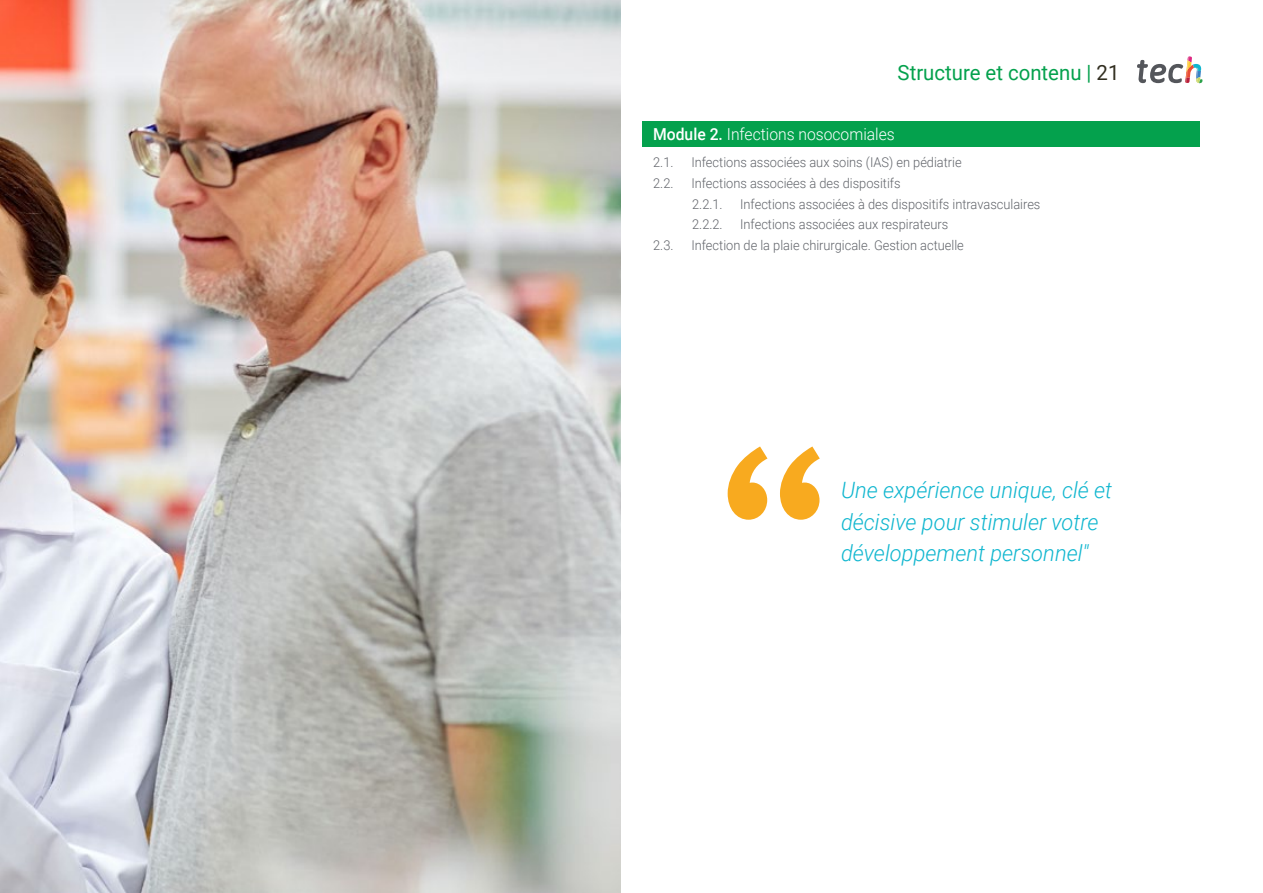
<style>
.page{position:relative;width:1263px;height:893px;background:#fff}
.page>*{position:absolute;margin:0;border:0;box-sizing:border-box;transform-origin:0 0}
.t1{font:italic 300 22.5px/31.5px "Roboto";color:#0fb6cf}
.t2{font:21px "Roboto";color:#04a14d}
.t3{font:300 16.5px "Roboto";color:#fff;scale:.95 1}
.t4{font:300 13.5px/20.7px "Roboto";color:#61646a;scale:.95 1}
.s1{color:#312e20}
.s2{font-weight:500}
</style>
<div class="page">
<img style="left:0;top:0;width:621px;height:893px">
<svg style="left:728px;top:446px;width:92px;height:74px"></svg>
<svg style="left:1137px;top:56px;width:65px;height:28px"></svg>
<div style="left:642px;top:121px;width:557px;height:25px;background:#04a14d"></div>
<h2 class="t2" style="left:898px;top:57px;width:223px">Structure et contenu | <span class="s1">21</span></h2>
<p class="t3" style="left:653px;top:123px;width:256px"><span class="s2">Module 2.</span> Infections nosocomiales</p>
<p class="t4" style="left:653px;top:151px;width:23px">2.1.</p>
<p class="t4" style="left:691px;top:151px;width:286px">Infections associées aux soins (IAS) en pédiatrie</p>
<p class="t4" style="left:653px;top:172px;width:23px">2.2.</p>
<p class="t4" style="left:691px;top:172px;width:222px">Infections associées à des dispositifs<br>2.2.1.</p>
<p class="t4" style="left:740px;top:193px;width:318px">Infections associées à des dispositifs intravasculaires</p>
<p class="t4" style="left:692px;top:214px;width:34px">2.2.2.</p>
<p class="t4" style="left:740px;top:214px;width:221px">Infections associées aux respirateurs</p>
<p class="t4" style="left:653px;top:234px;width:23px">2.3.</p>
<p class="t4" style="left:691px;top:234px;width:288px">Infection de la plaie chirurgicale. Gestion actuelle</p>
<h1 class="t1" style="left:841px;top:474px;width:273px">Une expérience unique, clé et décisive pour stimuler votre développement personnel"</h1>
</div>
